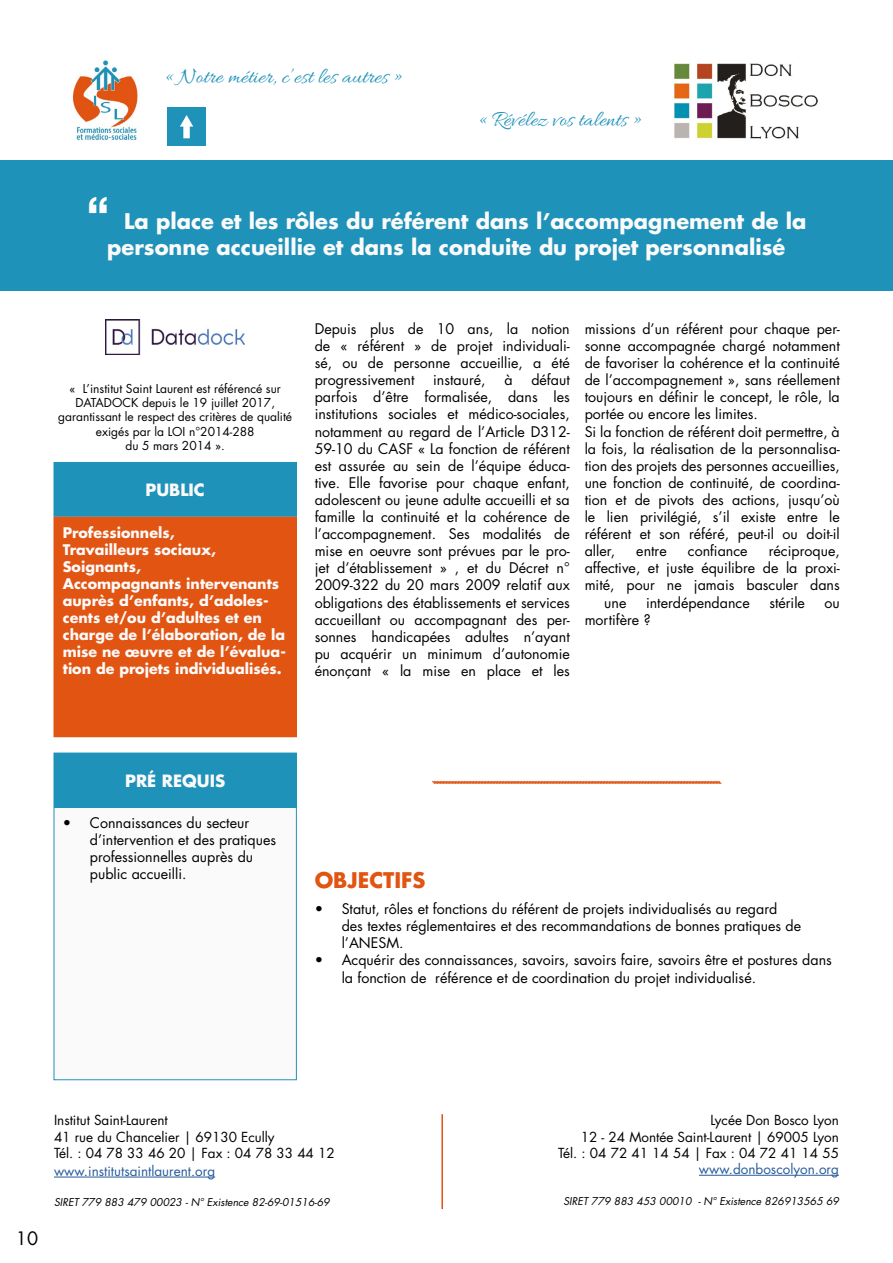
<style>
.page{position:relative;width:893px;height:1263px;background:#fff}
.page>*{position:absolute;margin:0;border:0;box-sizing:border-box;transform-origin:0 0}
.t1{font:22.5px "Allura";color:#1f92b9}
.t2{font:700 21px/25.2px "Futura Std";color:#fbfafa;text-align:center}
.t3{font:700 21px "Futura Std";color:#e15411}
.t4{font:18px "Futura Std";color:#000}
.t5{font:700 16.5px "Futura Std";color:#fbfafa}
.t6{font:14.25px/17.1px "Futura Std";color:#000}
.t7{font:700 14.25px/17.1px "Futura Std";color:#fbfafa}
.t8{font:13.5px/16.2px "Futura Std";color:#000;text-align:right}
.t9{font:13.5px "Futura Std";color:#275b9b}
.t10{font:12px/14.4px "Futura Std";color:#000;text-align:center}
.t11{font:italic 10.5px "Futura Std";color:#000}
.s1{font-family:"Helvetica Neue LT Pro";font-weight:800;font-size:45px;color:#fff}
</style>
<div class="page">
<img style="left:673px;top:63px;width:145px;height:76px">
<img style="left:72px;top:60px;width:66px;height:80px">
<img style="left:105px;top:320px;width:139px;height:34px">
<div style="left:0;top:161px;width:893px;height:130px;background:#1f92b9"></div>
<div style="left:54px;top:753px;width:242px;height:54px;background:#1f92b9"></div>
<hr style="left:699px;top:1175px;width:140px;height:1px;background:#275b9b">
<hr style="left:54px;top:1177px;width:161px;height:1px;background:#275b9b">
<hr style="left:441px;top:1114px;width:2px;height:95px;background:#e15411">
<img style="left:168px;top:107px;width:38px;height:38px">
<svg style="left:432px;top:781px;width:290px;height:3px"></svg>
<div style="left:54px;top:807px;width:242px;height:273px;background:#fbfafa"></div>
<div style="left:54px;top:807px;width:243px;height:273px;border:1px solid #1f92b9"></div>
<div style="left:54px;top:517px;width:242px;height:220px;background:#e15411"></div>
<div style="left:54px;top:516px;width:243px;height:221px;border:1px solid #e15411"></div>
<div style="left:54px;top:462px;width:242px;height:54px;background:#1f92b9"></div>
<h1 class="t1" style="left:165px;top:64px;width:239px">« Notre métier, c’est les autres »</h1>
<h1 class="t1" style="left:478px;top:107px;width:164px">« Révélez vos talents »</h1>
<h2 class="t2" style="left:86px;top:209px;width:722px"><span class="s1">‘‘</span> La place et les rôles du référent dans l’accompagnement de la personne accueillie et dans la conduite du projet personnalisé</h2>
<p class="t10" style="left:58px;top:381px;width:235px">« L’institut Saint Laurent est référencé sur DATADOCK depuis le 19 juillet 2017, garantissant le respect des critères de qualité exigés par la LOI n°2014-288<br>du 5 mars 2014 ».</p>
<p class="t5" style="left:146px;top:479px;width:61px">PUBLIC</p>
<p class="t7" style="left:63px;top:523px;width:225px">Professionnels,<br>Travailleurs sociaux,<br>Soignants,<br>Accompagnants intervenants auprès d’enfants, d’adoles&shy;cents et/ou d’adultes et en charge de l’élaboration, de la mise ne œuvre et de l’évalua&shy;tion de projets individualisés.</p>
<p class="t6" style="left:315px;top:320px;width:257px;text-align:justify">Depuis plus de 10 ans, la notion de « référent » de projet individuali&shy;sé, ou de personne accueillie, a été progressivement</p>
<p class="t6" style="left:315px;top:372px;width:257px;text-align:justify;text-indent:217px">défaut parfois d’être formalisée, dans les institutions sociales et médico-sociales, notamment au regard de l’Article D312- 59-10 du CASF « La fonction de référent est assurée au sein de l’équipe éduca&shy;tive. Elle favorise pour chaque enfant, adolescent ou jeune adulte accueilli et sa famille la continuité et la cohérence de l’accompagnement. Ses modalités de mise en oeuvre sont prévues par le pro&shy;jet d’établissement » , et du Décret n° 2009-322 du 20 mars 2009 relatif aux obligations des établissements et services accueillant ou accompagnant des per&shy;sonnes handicapées adultes n’ayant pu acquérir un minimum d’autonomie énonçant « la mise en place et les</p>
<p class="t6" style="left:433px;top:372px;width:54px">instauré,</p>
<p class="t6" style="left:504px;top:372px;width:10px">à</p>
<p class="t6" style="left:585px;top:320px;width:257px">missions d’un référent pour chaque per&shy;sonne accompagnée chargé notamment de favoriser la cohérence et la continuité de l’accompagnement », sans réellement toujours en définir le concept, le rôle, la portée ou encore les limites.<br>Si la fonction de référent doit permettre, à la fois, la réalisation de la personnalisa&shy;tion des projets des personnes accueillies, une fonction de continuité, de coordina&shy;tion et de pivots des actions, jusqu’où le lien privilégié, s’il existe entre le référent et son référé, peut-il ou doit-il aller,</p>
<p class="t6" style="left:636px;top:543px;width:32px">entre</p>
<p class="t6" style="left:688px;top:543px;width:61px">confiance</p>
<p class="t6" style="left:769px;top:543px;width:72px">réciproque,</p>
<p class="t6" style="left:585px;top:560px;width:257px">affective, et juste équilibre de la proxi-</p>
<p class="t6" style="left:585px;top:577px;width:257px">mité, pour ne jamais basculer dans</p>
<p class="t6" style="left:604px;top:594px;width:24px">une</p>
<p class="t6" style="left:646px;top:594px;width:105px">interdépendance</p>
<p class="t6" style="left:769px;top:594px;width:37px">stérile</p>
<p class="t6" style="left:824px;top:594px;width:17px">ou</p>
<p class="t6" style="left:585px;top:611px;width:67px">mortifère ?</p>
<p class="t5" style="left:125px;top:769px;width:102px">PRÉ REQUIS</p>
<p class="t6" style="left:90px;top:814px;width:188px;text-indent:-27px">• Connaissances du secteur d’intervention et des pratiques professionnelles auprès du public accueilli.</p>
<h2 class="t3" style="left:315px;top:866px;width:112px">OBJECTIFS</h2>
<p class="t6" style="left:342px;top:900px;width:461px;text-indent:-27px">• Statut, rôles et fonctions du référent de projets individualisés au regard des textes réglementaires et des recommandations de bonnes pratiques de l’ANESM.</p>
<p class="t6" style="left:342px;top:952px;width:492px;text-indent:-27px">• Acquérir des connaissances, savoirs, savoirs faire, savoirs être et postures dans la fonction de référence et de coordination du projet individualisé.</p>
<p class="t4" style="left:16px;top:1227px;width:24px">10</p>
<p class="t8" style="left:54px;top:1112px;width:282px;text-align:left">Institut Saint-Laurent<br>41 rue du Chancelier | 69130 Ecully<br>Tél. : 04 78 33 46 20 | Fax : 04 78 33 44 12</p>
<p class="t9" style="left:54px;top:1162px;width:163px">www.institutsaintlaurent.org</p>
<p class="t11" style="left:54px;top:1196px;width:277px">SIRET 779 883 479 00023 - N° Existence 82-69-01516-69</p>
<p class="t8" style="left:558px;top:1112px;width:282px">Lycée Don Bosco Lyon<br>12 - 24 Montée Saint-Laurent | 69005 Lyon<br>Tél. : 04 72 41 14 54 | Fax : 04 72 41 14 55</p>
<p class="t9" style="left:699px;top:1160px;width:142px">www.donboscolyon.org</p>
<p class="t11" style="left:563px;top:1194px;width:277px">SIRET 779 883 453 00010 - N° Existence 826913565 69</p>
</div>
